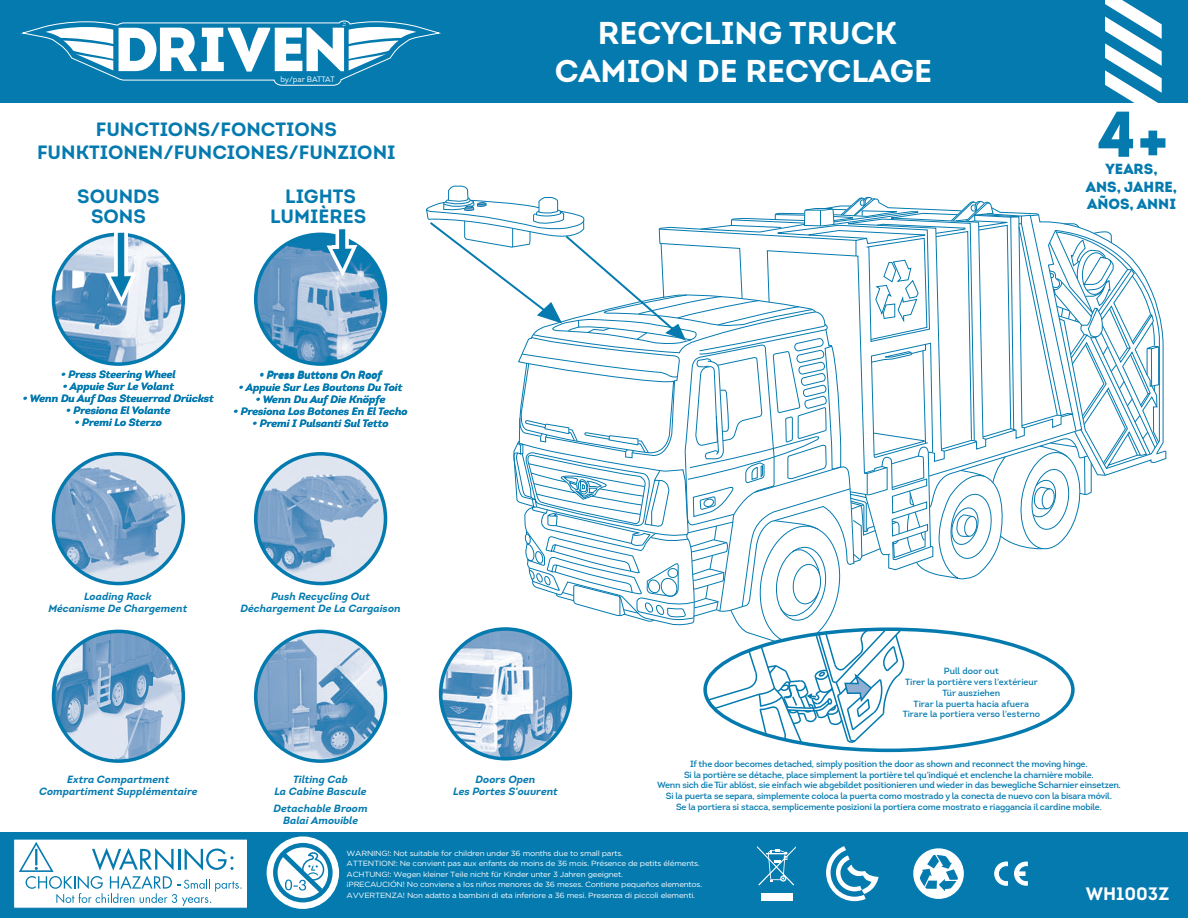
<style>
.page{position:relative;width:1188px;height:918px;background:#fff}
.page>*{position:absolute;margin:0;border:0;box-sizing:border-box;transform-origin:0 0}
.t1{font:64.5px "Intro Black Caps";color:#047aaf}
.t2{font:700 31.5px/37.8px "Intro";color:#fff;text-align:center}
.t3{font:700 19.2px/19.5px "Intro";color:#047aaf;text-align:center}
.t4{font:700 18px "Intro";color:#fff}
.t5{font:14.7px/17.5px "Intro Black Caps";color:#047aaf}
.t6{font:italic 700 10.5px/12px "Intro";color:#047aaf;text-align:center}
.t7{font:9px/10.8px "Intro";letter-spacing:-.025em;color:#047aaf;text-align:center}
.t8{font:9px/10.8px "Intro";color:#047aaf;text-align:center}
.t9{font:7.8px "Intro";letter-spacing:-.015em;color:#fff}
.t10{font:7.5px/10.5px "Gotham";letter-spacing:-.03em;color:#fff;scale:1.08 1}
</style>
<div class="page">
<svg style="left:1160px;top:316px;width:7px;height:145px"></svg>
<div style="left:0;top:832px;width:1188px;height:86px;background:#047aaf"></div>
<div style="left:0;top:0;width:1188px;height:103px;background:#047aaf"></div>
<svg style="left:1105px;top:0;width:57px;height:103px"></svg>
<div style="left:13px;top:839px;width:235px;height:70px;background:#fff;border:1px solid #047aaf"></div>
<svg style="left:19px;top:842px;width:223px;height:64px"></svg>
<svg style="left:913px;top:848px;width:51px;height:51px"></svg>
<svg style="left:826px;top:846px;width:53px;height:55px"></svg>
<svg style="left:994px;top:862px;width:14px;height:24px"></svg>
<svg style="left:1014px;top:862px;width:14px;height:24px"></svg>
<div style="left:761px;top:893px;width:32px;height:8px;background:#fff"></div>
<svg style="left:757px;top:846px;width:39px;height:39px"></svg>
<div style="left:266px;top:836px;width:73px;height:73px;background:#fff;border-radius:50%"></div>
<svg style="left:273px;top:843px;width:60px;height:60px"></svg>
<svg style="left:21px;top:20px;width:420px;height:66px"></svg>
<svg style="left:426px;top:185px;width:734px;height:563px"></svg>
<div style="left:703px;top:627px;width:372px;height:125px;border:4px solid #047aaf;border-radius:50%"></div>
<img style="left:54px;top:234px;width:129px;height:130px;border-radius:65px">
<div style="left:52px;top:233px;width:133px;height:133px;border:4px solid #047aaf;border-radius:50%"></div>
<div style="left:114px;top:229px;width:14px;height:57px;border:8px solid #fff"></div>
<div style="left:118px;top:233px;width:6px;height:49px;background:#047aaf"></div>
<svg style="left:101px;top:266px;width:42px;height:49px"></svg>
<img style="left:54px;top:631px;width:129px;height:130px;border-radius:65px">
<img style="left:54px;top:454px;width:129px;height:130px;border-radius:65px">
<img style="left:256px;top:454px;width:130px;height:130px;border-radius:65px">
<img style="left:256px;top:631px;width:130px;height:130px;border-radius:65px">
<div style="left:254px;top:630px;width:133px;height:133px;border:4px solid #047aaf;border-radius:50%"></div>
<div style="left:52px;top:630px;width:133px;height:133px;border:4px solid #047aaf;border-radius:50%"></div>
<div style="left:254px;top:452px;width:133px;height:133px;border:4px solid #047aaf;border-radius:50%"></div>
<div style="left:52px;top:452px;width:133px;height:133px;border:4px solid #047aaf;border-radius:50%"></div>
<img style="left:441px;top:629px;width:129px;height:130px;border-radius:65px">
<div style="left:439px;top:627px;width:133px;height:134px;border:4px solid #047aaf;border-radius:50%"></div>
<img style="left:256px;top:234px;width:130px;height:130px;border-radius:65px">
<div style="left:254px;top:233px;width:133px;height:133px;border:4px solid #047aaf;border-radius:50%"></div>
<div style="left:336px;top:226px;width:13px;height:32px;border:7px solid #fff"></div>
<div style="left:339px;top:229px;width:6px;height:25px;background:#047aaf"></div>
<svg style="left:323px;top:239px;width:40px;height:46px"></svg>
<p class="t9" style="left:281px;top:75px;width:56px">by/par BATTAT</p>
<h3 class="t3" style="left:37px;top:117px;width:360px;line-height:23.1px">FUNCTIONS/FONCTIONS<br>FUNKTIONEN/FUNCIONES/FUNZIONI</h3>
<h3 class="t3" style="left:77px;top:187px;width:84px">SOUNDS<br>SONS</h3>
<h3 class="t3" style="left:270px;top:187px;width:98px">LIGHTS<br>LUMIÈRES</h3>
<p class="t6" style="left:61px;top:369px;width:116px">• Press Steering Wheel</p>
<p class="t6" style="left:63px;top:381px;width:113px">• Appuie Sur Le Volant</p>
<p class="t6" style="left:23px;top:393px;width:192px">• Wenn Du Auf Das Steuerrad Drückst</p>
<p class="t6" style="left:66px;top:405px;width:106px">• Presiona El Volante</p>
<p class="t6" style="left:75px;top:417px;width:88px">• Premi Lo Sterzo</p>
<p class="t6" style="left:259px;top:369px;width:124px">• Press Buttons On Roof</p>
<p class="t6" style="left:239px;top:381px;width:165px">• Appuie Sur Les Boutons Du Toit</p>
<p class="t6" style="left:256px;top:393px;width:131px">• Wenn Du Auf Die Knöpfe</p>
<p class="t6" style="left:234px;top:405px;width:175px">• Presiona Los Botones En El Techo</p>
<p class="t6" style="left:253px;top:417px;width:138px">• Premi I Pulsanti Sul Tetto</p>
<h2 class="t2" style="left:555px;top:14px;width:379px">RECYCLING TRUCK<br>CAMION DE RECYCLAGE</h2>
<h1 class="t1" style="left:1097px;top:91px;width:41px">4</h1>
<h3 class="t5" style="left:1106px;top:160px;width:54px">YEARS,</h3>
<h1 class="t1" style="left:1136px;top:101px;width:34px">+</h1>
<h3 class="t5" style="left:1086px;top:177px;width:93px">ANS, JAHRE,<br>AÑOS, ANNI</h3>
<p class="t6" style="left:48px;top:590px;width:140px">Loading Rack<br>Mécanisme De Chargement</p>
<p class="t6" style="left:240px;top:590px;width:162px">Push Recycling Out<br>Déchargement De La Cargaison</p>
<p class="t6" style="left:39px;top:773px;width:160px">Extra Compartment<br>Compartiment Supplémentaire</p>
<p class="t6" style="left:274px;top:773px;width:94px">Tilting Cab<br>La Cabine Bascule</p>
<p class="t6" style="left:273px;top:802px;width:96px">Detachable Broom<br>Balai Amovible</p>
<p class="t6" style="left:453px;top:773px;width:106px">Doors Open<br>Les Portes S'ouvrent</p>
<p class="t8" style="left:903px;top:666px;width:139px">Pull door out<br>Tirer la portière vers l'extérieur<br>Tür ausziehen<br>Tirar la puerta hacia afuera<br>Tirare la portiera verso l'esterno</p>
<p class="t7" style="left:657px;top:758px;width:465px">If the door becomes detached, simply position the door as shown and reconnect the moving hinge.<br>Si la portière se détache, place simplement la portière tel qu'indiqué et enclenche la charnière mobile.<br>Wenn sich die Tür ablöst, sie einfach wie abgebildet positionieren und wieder in das bewegliche Scharnier einsetzen.<br>Si la puerta se separa, simplemente coloca la puerta como mostrado y la conecta de nuevo con la bisara móvil.<br>Se la portiera si stacca, semplicemente posizioni la portiera come mostrato e riaggancia il cardine mobile.</p>
<p class="t10" style="left:347px;top:848px;width:331px">WARNING!: Not suitable for children under 36 months due to small parts.<br>ATTENTION!: Ne convient pas aux enfants de moins de 36 mois. Présence de petits éléments.<br>ACHTUNG!: Wegen kleiner Teile nicht für Kinder unter 3 Jahren geeignet.<br>¡PRECAUCIÓN! No conviene a los niños menores de 36 meses. Contiene pequeños elementos.<br>AVVERTENZA! Non adatto a bambini di eta inferiore a 36 mesi. Presenza di piccoli elementi.</p>
<h3 class="t4" style="left:1086px;top:882px;width:85px">WH1003Z</h3>
</div>
